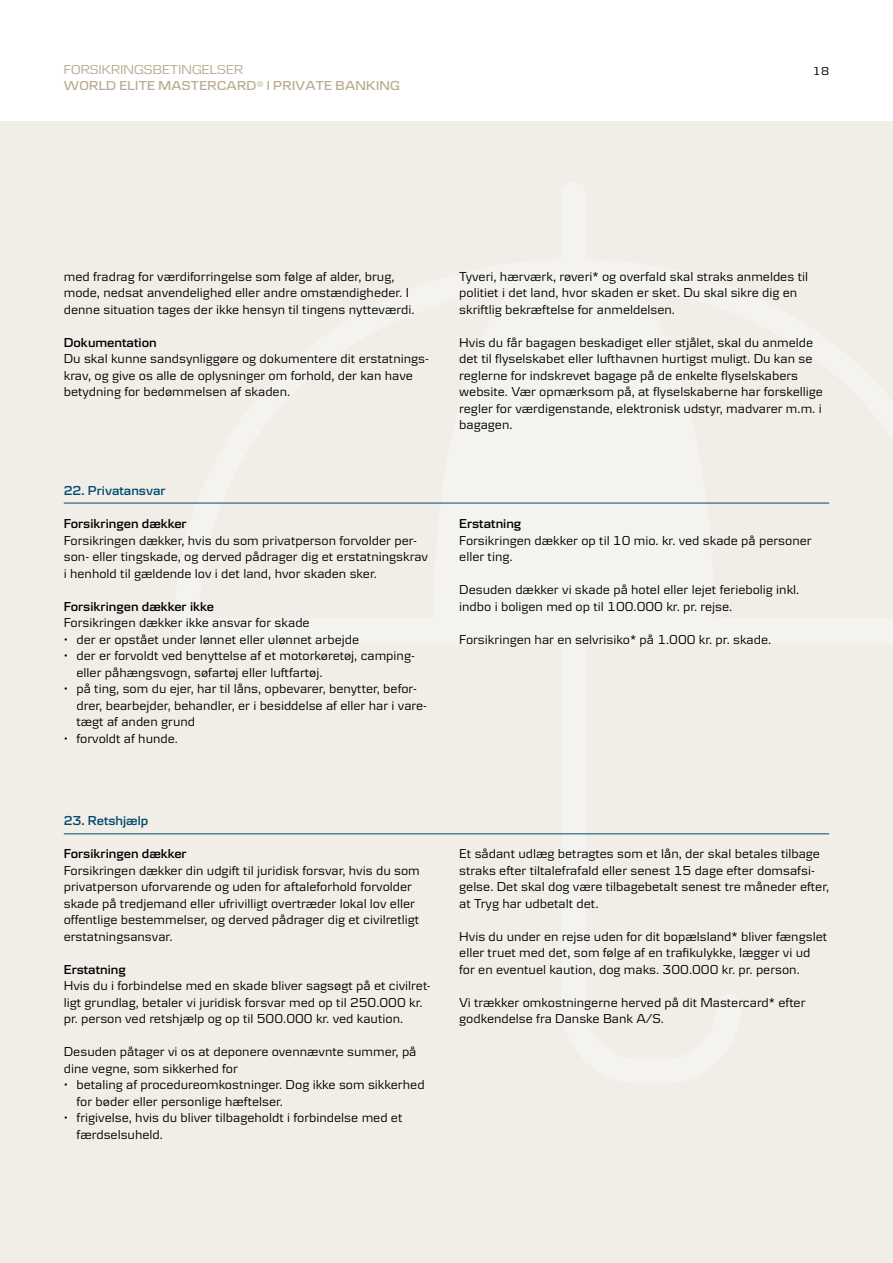
<style>
.page{position:relative;width:893px;height:1263px;background:#fff}
.page>*{position:absolute;margin:0;border:0;box-sizing:border-box;transform-origin:0 0}
.t1{font:13.5px/16.5px "Danske Textv 2";color:#000}
.t2{font:600 13.5px "Danske Textv 2";color:#000}
.t3{font:600 13.5px "Danske Headline";letter-spacing:.02em;color:#b8ad92}
.t4{font:600 13.5px "Danske Textv 2";color:#004a6f}
.t5{font:13.5px "Danske Headline";letter-spacing:.01em;color:#b8ad92}
.t6{font:12px "Danske Headline";color:#000}
</style>
<div class="page">
<div style="left:0;top:121px;width:893px;height:1142px;background:#f0eee7"></div>
<hr style="left:64px;top:833px;width:765px;height:1px;background:#004a6f">
<hr style="left:64px;top:503px;width:765px;height:1px;background:#004a6f">
<p class="t5" style="left:64px;top:62px;width:181px">FORSIKRINGSBETINGELSER</p>
<p class="t6" style="left:813px;top:64px;width:18px">18</p>
<p class="t3" style="left:64px;top:78px;width:338px">WORLD ELITE MASTERCARD<sup>®</sup> I PRIVATE BANKING</p>
<p class="t1" style="left:64px;top:268px;width:352px">med fradrag for værdiforringelse som følge af alder, brug, mode, nedsat anvendelighed eller andre omstændigheder. I denne situation tages der ikke hensyn til tingens nytteværdi.</p>
<p class="t2" style="left:64px;top:334px;width:94px">Dokumentation</p>
<p class="t1" style="left:64px;top:350px;width:367px">Du skal kunne sandsynliggøre og dokumentere dit erstatnings&shy;krav, og give os alle de oplysninger om forhold, der kan have betydning for bedømmelsen af skaden.</p>
<p class="t4" style="left:64px;top:483px;width:104px">22. Privatansvar</p>
<p class="t2" style="left:64px;top:516px;width:125px">Forsikringen dækker</p>
<p class="t1" style="left:64px;top:532px;width:366px">Forsikringen dækker, hvis du som privatperson forvolder per&shy;son- eller tingskade, og derved pådrager dig et erstatningskrav i henhold til gældende lov i det land, hvor skaden sker.</p>
<p class="t2" style="left:64px;top:598px;width:152px">Forsikringen dækker ikke</p>
<p class="t1" style="left:64px;top:614px;width:247px">Forsikringen dækker ikke ansvar for skade</p>
<p class="t1" style="left:64px;top:630px;width:297px">• der er opstået under lønnet eller ulønnet arbejde</p>
<p class="t1" style="left:77px;top:647px;width:340px;text-indent:-13px">• der er forvoldt ved benyttelse af et motorkøretøj, camping&shy;eller påhængsvogn, søfartøj eller luftfartøj.</p>
<p class="t1" style="left:77px;top:680px;width:352px;text-indent:-13px">• på ting, som du ejer, har til låns, opbevarer, benytter, befor&shy;drer, bearbejder, behandler, er i besiddelse af eller har i vare&shy;tægt af anden grund</p>
<p class="t1" style="left:64px;top:729px;width:116px">• forvoldt af hunde.</p>
<p class="t1" style="left:459px;top:267px;width:350px">Tyveri, hærværk, røveri* og overfald skal straks anmeldes til politiet i det land, hvor skaden er sket. Du skal sikre dig en skriftlig bekræftelse for anmeldelsen.</p>
<p class="t1" style="left:459px;top:333px;width:365px">Hvis du får bagagen beskadiget eller stjålet, skal du anmelde det til flyselskabet eller lufthavnen hurtigst muligt. Du kan se reglerne for indskrevet bagage på de enkelte flyselskabers website. Vær opmærksom på, at flyselskaberne har forskellige regler for værdigenstande, elektronisk udstyr, madvarer m.m. i bagagen.</p>
<p class="t2" style="left:459px;top:516px;width:64px">Erstatning</p>
<p class="t1" style="left:459px;top:531px;width:354px">Forsikringen dækker op til 10 mio. kr. ved skade på personer eller ting.</p>
<p class="t1" style="left:459px;top:581px;width:342px">Desuden dækker vi skade på hotel eller lejet feriebolig inkl. indbo i boligen med op til 100.000 kr. pr. rejse.</p>
<p class="t1" style="left:459px;top:630px;width:314px">Forsikringen har en selvrisiko* på 1.000 kr. pr. skade.</p>
<p class="t4" style="left:64px;top:813px;width:86px">23. Retshjælp</p>
<p class="t2" style="left:64px;top:846px;width:125px">Forsikringen dækker</p>
<p class="t1" style="left:64px;top:862px;width:358px">Forsikringen dækker din udgift til juridisk forsvar, hvis du som privatperson uforvarende og uden for aftaleforhold forvolder skade på tredjemand eller ufrivilligt overtræder lokal lov eller offentlige bestemmelser, og derved pådrager dig et civilretligt erstatningsansvar.</p>
<p class="t2" style="left:64px;top:961px;width:64px">Erstatning</p>
<p class="t1" style="left:64px;top:977px;width:368px">Hvis du i forbindelse med en skade bliver sagsøgt på et civilret&shy;ligt grundlag, betaler vi juridisk forsvar med op til 250.000 kr. pr. person ved retshjælp og op til 500.000 kr. ved kaution.</p>
<p class="t1" style="left:64px;top:1043px;width:354px">Desuden påtager vi os at deponere ovennævnte summer, på dine vegne, som sikkerhed for</p>
<p class="t1" style="left:77px;top:1076px;width:350px;text-indent:-13px">• betaling af procedureomkostninger. Dog ikke som sikkerhed for bøder eller personlige hæftelser.</p>
<p class="t1" style="left:77px;top:1109px;width:327px;text-indent:-13px">• frigivelse, hvis du bliver tilbageholdt i forbindelse med et færdselsuheld.</p>
<p class="t1" style="left:459px;top:845px;width:371px">Et sådant udlæg betragtes som et lån, der skal betales tilbage straks efter tiltalefrafald eller senest 15 dage efter domsafsi&shy;gelse. Det skal dog være tilbagebetalt senest tre måneder efter, at Tryg har udbetalt det.</p>
<p class="t1" style="left:459px;top:927px;width:369px">Hvis du under en rejse uden for dit bopælsland* bliver fængslet eller truet med det, som følge af en trafikulykke, lægger vi ud for en eventuel kaution, dog maks. 300.000 kr. pr. person.</p>
<p class="t1" style="left:459px;top:993px;width:348px">Vi trækker omkostningerne herved på dit Mastercard* efter godkendelse fra Danske Bank A/S.</p>
</div>
